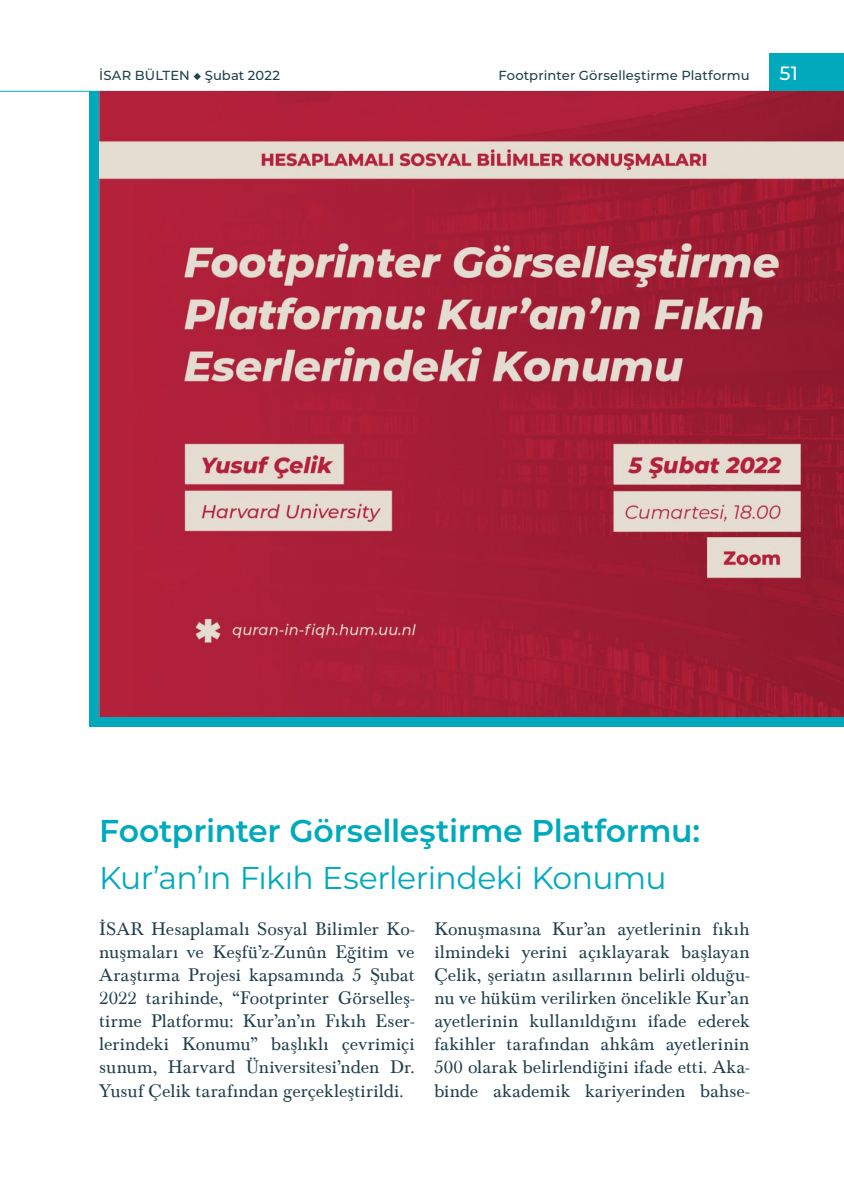
<style>
.page{position:relative;width:844px;height:1191px;background:#fff}
.page>*{position:absolute;margin:0;border:0;box-sizing:border-box;transform-origin:0 0}
.başlık{font:600 31.5px "Montserrat";letter-spacing:-.01em;color:#00aabc}
.Başlık_Regular{font:31.5px "Montserrat";letter-spacing:-.025em;color:#00aabc}
.t1{font:500 19.25px "Montserrat";color:#fff}
.gövde{font:18.9px/23.1px "Baskerville";letter-spacing:.005em;color:#20404d;text-align:justify}
.Sayfa_Bilgisi{font:500 13.12px "Montserrat";letter-spacing:.01em;color:#20404d}
</style>
<div class="page">
<div style="left:769px;top:53px;width:74px;height:39px;background:#00aabc"></div>
<hr style="left:0;top:91px;width:843px;height:1px;background:#00aabc">
<img style="left:99px;top:92px;width:744px;height:625px">
<div style="left:92px;top:717px;width:751px;height:10px;background:#00aabc"></div>
<div style="left:89px;top:92px;width:10px;height:635px;background:#00aabc"></div>
<p class="Sayfa_Bilgisi" style="left:99px;top:66px;width:182px">İSAR BÜLTEN ◆ Şubat 2022</p>
<p class="Sayfa_Bilgisi" style="left:498px;top:66px;width:253px">Footprinter Görselleştirme Platformu</p>
<p class="t1" style="left:779px;top:59px;width:20px">51</p>
<p class="başlık" style="left:99px;top:809px;width:602px">Footprinter Görselleştirme Platformu:</p>
<p class="Başlık_Regular" style="left:99px;top:855px;width:569px">Kur’an’ın Fıkıh Eserlerindeki Konumu</p>
<p class="gövde" style="left:99px;top:915px;width:317px">İSAR Hesaplamalı Sosyal Bilimler Ko&shy;nuşmaları ve Keşfü’z-Zunûn Eğitim ve Araştırma Projesi kapsamında 5 Şubat 2022 tarihinde, “Footprinter Görselleş&shy;tirme Platformu: Kur’an’ın Fıkıh Eser&shy;lerindeki Konumu” başlıklı çevrimiçi sunum, Harvard Üniversitesi’nden Dr.<br>Yusuf Çelik tarafından gerçekleştirildi.</p>
<p class="gövde" style="left:434px;top:915px;width:317px">Konuşmasına Kur’an ayetlerinin fıkıh ilmindeki yerini açıklayarak başlayan Çelik, şeriatın asıllarının belirli olduğu&shy;nu ve hüküm verilirken öncelikle Kur’an ayetlerinin kullanıldığını ifade ederek fakihler tarafından ahkâm ayetlerinin 500 olarak belirlendiğini ifade etti. Aka&shy;binde akademik kariyerinden bahse-</p>
</div>
